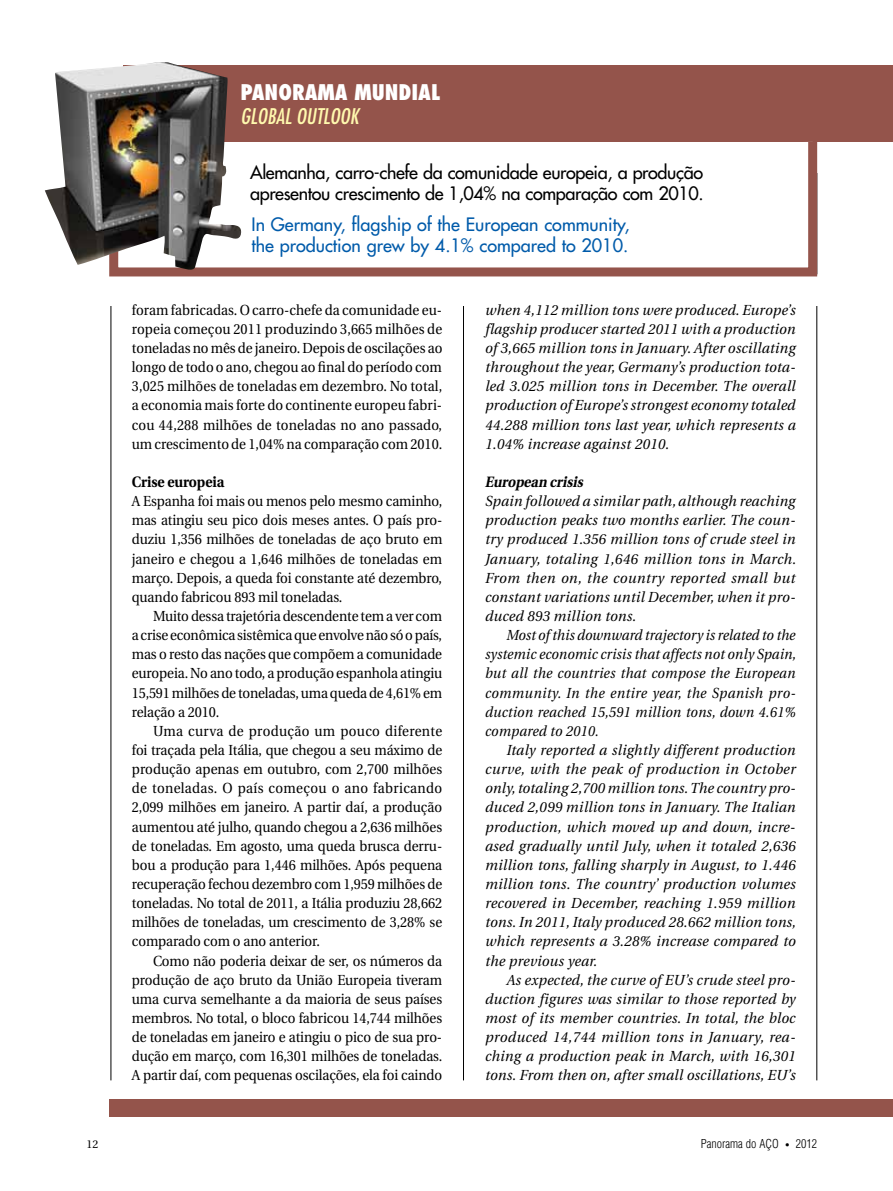
<style>
.page{position:relative;width:893px;height:1191px;background:#fff}
.page>*{position:absolute;margin:0;border:0;box-sizing:border-box;transform-origin:0 0}
.t1{font:800 condensed 21px "Futura LT";color:#fff}
.t2{font:italic condensed 21px "Futura LT";color:#fff9ae}
.t3{font:18px/21px "Futura LT";letter-spacing:-.02em;color:#000}
.t4{font:18px/21px "Futura LT";color:#005baa}
.t5{font:italic 700 15px "Utopia";color:#000;scale:.9 1}
.t6{font:700 15px "Utopia";letter-spacing:-.005em;color:#000;scale:.92 1}
.t7{font:14.55px/19.2px "Utopia";letter-spacing:-.005em;color:#000;text-align:justify;scale:.92 1}
.t8{font:italic 14.55px/19.2px "Utopia";letter-spacing:.02em;color:#000;text-align:justify;scale:.96 1}
.t9{font:italic 14.55px/19.2px "Utopia";letter-spacing:.02em;color:#000;text-align:justify;scale:.92 1}
.t10{font:300 condensed 12px "Helvetica";color:#000}
.t11{font:11.25px "Utopia";color:#000}
.s1{font-size:8.55px}
</style>
<div class="page">
<hr style="left:816px;top:173px;width:1px;height:907px;background:#000">
<hr style="left:463px;top:173px;width:1px;height:907px;background:#000">
<div style="left:110px;top:1099px;width:707px;height:17px;background:#94544b"></div>
<div style="left:817px;top:1099px;width:76px;height:17px;background:#94544b"></div>
<hr style="left:111px;top:173px;width:1px;height:907px;background:#000">
<div style="left:123px;top:65px;width:770px;height:77px;background:#94544b"></div>
<svg style="left:109px;top:141px;width:709px;height:140px"></svg>
<img style="left:45px;top:62px;width:196px;height:211px">
<div style="left:250px;top:165px;width:545px;height:53px;background:#fff"></div>
<h1 class="t1" style="left:240px;top:79px;width:201px">PANORAMA MUNDIAL</h1>
<h1 class="t2" style="left:240px;top:104px;width:120px">GLOBAL OUTLOOK</h1>
<p class="t3" style="left:250px;top:162px;width:455px">Alemanha, carro-chefe da comunidade europeia, a produção apresentou crescimento de 1,04% na comparação com 2010.</p>
<p class="t4" style="left:252px;top:214px;width:380px">In Germany, flagship of the European community, the production grew by 4.1% compared to 2010.</p>
<p class="t7" style="left:132px;top:300px;width:339px">foram fabricadas. O carro-chefe da comunidade eu&shy;ropeia começou 2011 produzindo 3,665 milhões de toneladas no mês de janeiro. Depois de oscilações ao longo de todo o ano, chegou ao final do período com 3,025 milhões de toneladas em dezembro. No total, a economia mais forte do continente europeu fabri&shy;cou 44,288 milhões de toneladas no ano passado, um crescimento de 1,04% na comparação com 2010.</p>
<p class="t6" style="left:132px;top:473px;width:102px">Crise europeia</p>
<p class="t7" style="left:132px;top:492px;width:339px">A Espanha foi mais ou menos pelo mesmo caminho, mas atingiu seu pico dois meses antes. O país pro&shy;duziu 1,356 milhões de toneladas de aço bruto em janeiro e chegou a 1,646 milhões de toneladas em março. Depois, a queda foi constante até dezembro, quando fabricou 893 mil toneladas.</p>
<p class="t7" style="left:132px;top:606px;width:339px;text-indent:21px">Muito dessa trajetória descendente tem a ver com a crise econômica sistêmica que envolve não só o país, mas o resto das nações que compõem a comunidade europeia. No ano todo, a produção espanhola atingiu 15,591 milhões de toneladas, uma queda de 4,61% em relação a 2010.</p>
<p class="t7" style="left:132px;top:721px;width:339px;text-indent:21px">Uma curva de produção um pouco diferente foi traçada pela Itália, que chegou a seu máximo de produção apenas em outubro, com 2,700 milhões de toneladas. O país começou o ano fabricando 2,099 milhões em janeiro. A partir daí, a produção aumentou até julho, quando chegou a 2,636 milhões de toneladas. Em agosto, uma queda brusca derru&shy;bou a produção para 1,446 milhões. Após pequena recuperação fechou dezembro com 1,959 milhões de toneladas. No total de 2011, a Itália produziu 28,662 milhões de toneladas, um crescimento de 3,28% se comparado com o ano anterior.</p>
<p class="t7" style="left:132px;top:951px;width:339px;text-indent:21px">Como não poderia deixar de ser, os números da produção de aço bruto da União Europeia tiveram uma curva semelhante a da maioria de seus países membros. No total, o bloco fabricou 14,744 milhões de toneladas em janeiro e atingiu o pico de sua pro&shy;dução em março, com 16,301 milhões de toneladas.<br>A partir daí, com pequenas oscilações, ela foi caindo</p>
<p class="t8" style="left:485px;top:300px;width:325px">when 4,112 million tons were produced. Europe’s flagship producer started 2011 with a production of 3,665 million tons in January. After oscillating throughout the year, Germany’s production tota&shy;led 3.025 million tons in December. The overall production of Europe’s strongest economy totaled 44.288 million tons last year, which represents a 1.04% increase against 2010.</p>
<p class="t5" style="left:485px;top:473px;width:114px">European crisis</p>
<p class="t8" style="left:485px;top:492px;width:326px">Spain followed a similar path, although reaching production peaks two months earlier. The coun&shy;try produced 1.356 million tons of crude steel in January, totaling 1,646 million tons in March.<br>From then on, the country reported small but constant variations until December, when it pro&shy;duced 893 million tons.</p>
<p class="t9" style="left:485px;top:626px;width:340px;text-indent:21px">Most of this downward trajectory is related to the systemic economic crisis that affects not only Spain, but all the countries that compose the European community. In the entire year, the Spanish pro&shy;duction reached 15,591 million tons, down 4.61% compared to 2010.</p>
<p class="t8" style="left:485px;top:740px;width:325px;text-indent:21px">Italy reported a slightly different production curve, with the peak of production in October only, totaling 2,700 million tons. The country pro&shy;duced 2,099 million tons in January. The Italian production, which moved up and down, incre&shy;ased gradually until July, when it totaled 2,636 million tons, falling sharply in August, to 1.446 million tons. The country’ production volumes recovered in December, reaching 1.959 million tons. In 2011, Italy produced 28.662 million tons, which represents a 3.28% increase compared to the previous year.</p>
<p class="t8" style="left:485px;top:970px;width:325px;text-indent:21px">As expected, the curve of EU’s crude steel pro&shy;duction figures was similar to those reported by most of its member countries. In total, the bloc produced 14,744 million tons in January, rea&shy;ching a production peak in March, with 16,301 tons. From then on, after small oscillations, EU’s</p>
<p class="t11" style="left:87px;top:1138px;width:13px">12</p>
<p class="t10" style="left:701px;top:1136px;width:118px">Panorama do AÇO <span class="s1">•</span> 2012</p>
</div>
